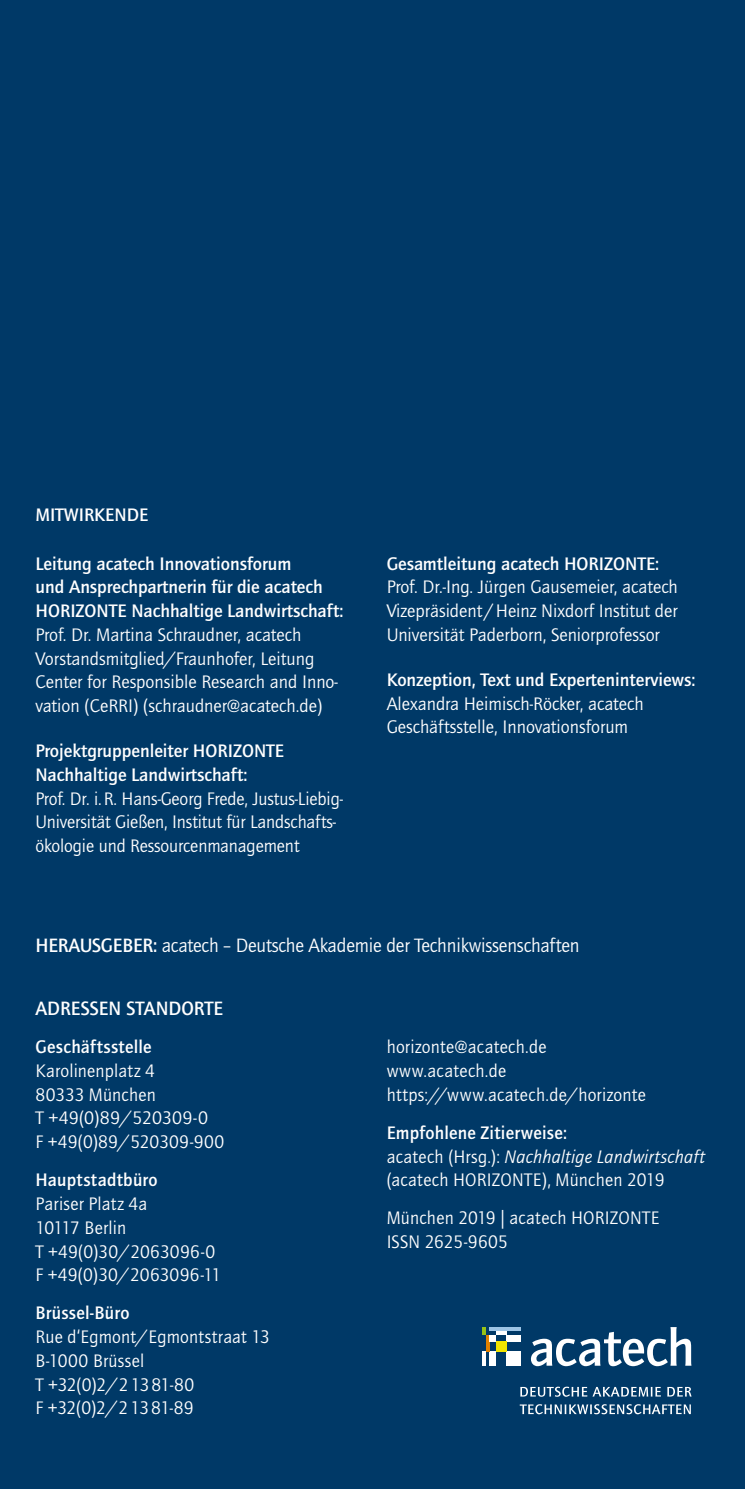
<style>
.page{position:relative;width:745px;height:1489px;background:#fff}
.page>*{position:absolute;margin:0;border:0;box-sizing:border-box;transform-origin:0 0}
.t1{font:20px "Quay Sans ITC Std";letter-spacing:-.01em;color:#fff}
.t2{font:500 20px "Quay Sans ITC Std";color:#fff}
.t3{font:18.75px/23.8px "Quay Sans ITC Std";color:#fff}
.t4{font:500 18.75px/23.8px "Quay Sans ITC Std";color:#fff}
.t5{font:18.75px/23.8px "Quay Sans ITC Std";letter-spacing:.02em;color:#fff}
.s1{font-style:italic}
.s2{font-weight:500}
</style>
<div class="page">
<div style="left:0;top:0;width:744px;height:1488px;background:#003967"></div>
<svg style="left:482px;top:1351px;width:3px;height:14px"></svg>
<div style="left:489px;top:1351px;width:6px;height:14px;background:#fff"></div>
<div style="left:506px;top:1334px;width:14px;height:7px;background:#fff"></div>
<div style="left:506px;top:1351px;width:14px;height:14px;background:#fff"></div>
<svg style="left:485px;top:1334px;width:4px;height:17px"></svg>
<div style="left:495px;top:1341px;width:11px;height:10px;background:#f2e500"></div>
<svg style="left:495px;top:1327px;width:25px;height:3px"></svg>
<svg style="left:495px;top:1330px;width:11px;height:4px"></svg>
<svg style="left:482px;top:1327px;width:13px;height:7px"></svg>
<div style="left:489px;top:1334px;width:6px;height:7px;background:#fff"></div>
<svg style="left:530px;top:1327px;width:161px;height:39px"></svg>
<svg style="left:520px;top:1386px;width:140px;height:10px"></svg>
<svg style="left:667px;top:1386px;width:24px;height:10px"></svg>
<svg style="left:519px;top:1404px;width:171px;height:10px"></svg>
<p class="t4" style="left:35px;top:503px;width:114px">MITWIRKENDE</p>
<p class="t4" style="left:35px;top:551px;width:309px">Leitung acatech Innovationsforum<br>und Ansprechpartnerin für die acatech<br>HORIZONTE Nachhaltige Landwirtschaft:</p>
<p class="t3" style="left:35px;top:622px;width:304px">Prof. Dr. Martina Schraudner, acatech Vorstandsmitglied/Fraunhofer, Leitung Center for Responsible Research and Inno&shy;vation (CeRRI) (schraudner@acatech.de)</p>
<p class="t4" style="left:35px;top:739px;width:250px">Projektgruppenleiter HORIZONTE<br>Nachhaltige Landwirtschaft:</p>
<p class="t3" style="left:35px;top:786px;width:309px">Prof. Dr. i.R. Hans-Georg Frede, Justus-Liebig-<br>Universität Gießen, Institut für Landschafts&shy;ökologie und Ressourcenmanagement</p>
<p class="t4" style="left:386px;top:551px;width:274px">Gesamtleitung acatech HORIZONTE:</p>
<p class="t3" style="left:386px;top:575px;width:292px;text-align:justify">Prof. Dr.-Ing. Jürgen Gausemeier, acatech Vizepräsident<span class="s1">/</span>Heinz Nixdorf Institut der Universität Paderborn, Seniorprofessor</p>
<p class="t4" style="left:386px;top:667px;width:310px">Konzeption, Text und Experteninterviews:</p>
<p class="t3" style="left:386px;top:691px;width:258px">Alexandra Heimisch-Röcker, acatech<br>Geschäftsstelle, Innovationsforum</p>
<p class="t1" style="left:35px;top:933px;width:545px"><span class="s2">HERAUSGEBER:</span> acatech – Deutsche Akademie der Technikwissenschaften</p>
<p class="t2" style="left:35px;top:996px;width:189px">ADRESSEN STANDORTE</p>
<p class="t4" style="left:35px;top:1035px;width:118px">Geschäftsstelle</p>
<p class="t3" style="left:35px;top:1058px;width:190px">Karolinenplatz 4<br>80333 München<br>T +49(0)89/520309-0<br>F +49(0)89/520309-900</p>
<p class="t4" style="left:35px;top:1167px;width:124px">Hauptstadtbüro</p>
<p class="t3" style="left:35px;top:1191px;width:187px">Pariser Platz 4a<br>10117 Berlin<br>T +49(0)30/2063096-0<br>F +49(0)30/2063096-11</p>
<p class="t4" style="left:35px;top:1300px;width:95px">Brüssel-Büro</p>
<p class="t3" style="left:35px;top:1324px;width:236px">Rue d‘Egmont/Egmontstraat 13<br>B-1000 Brüssel<br>T +32(0)2/21381-80<br>F +32(0)2/21381-89</p>
<p class="t5" style="left:386px;top:1035px;width:260px">horizonte@acatech.de www.acatech.de https://www.acatech.de/horizonte</p>
<p class="t3" style="left:386px;top:1120px;width:319px"><span class="s2">Empfohlene Zitierweise:<br></span>acatech (Hrsg.): <span class="s1">Nachhaltige Landwirtschaft </span>(acatech HORIZONTE), München 2019</p>
<p class="t3" style="left:386px;top:1205px;width:274px">München 2019 | acatech HORIZONTE<br>ISSN 2625-9605</p>
</div>
